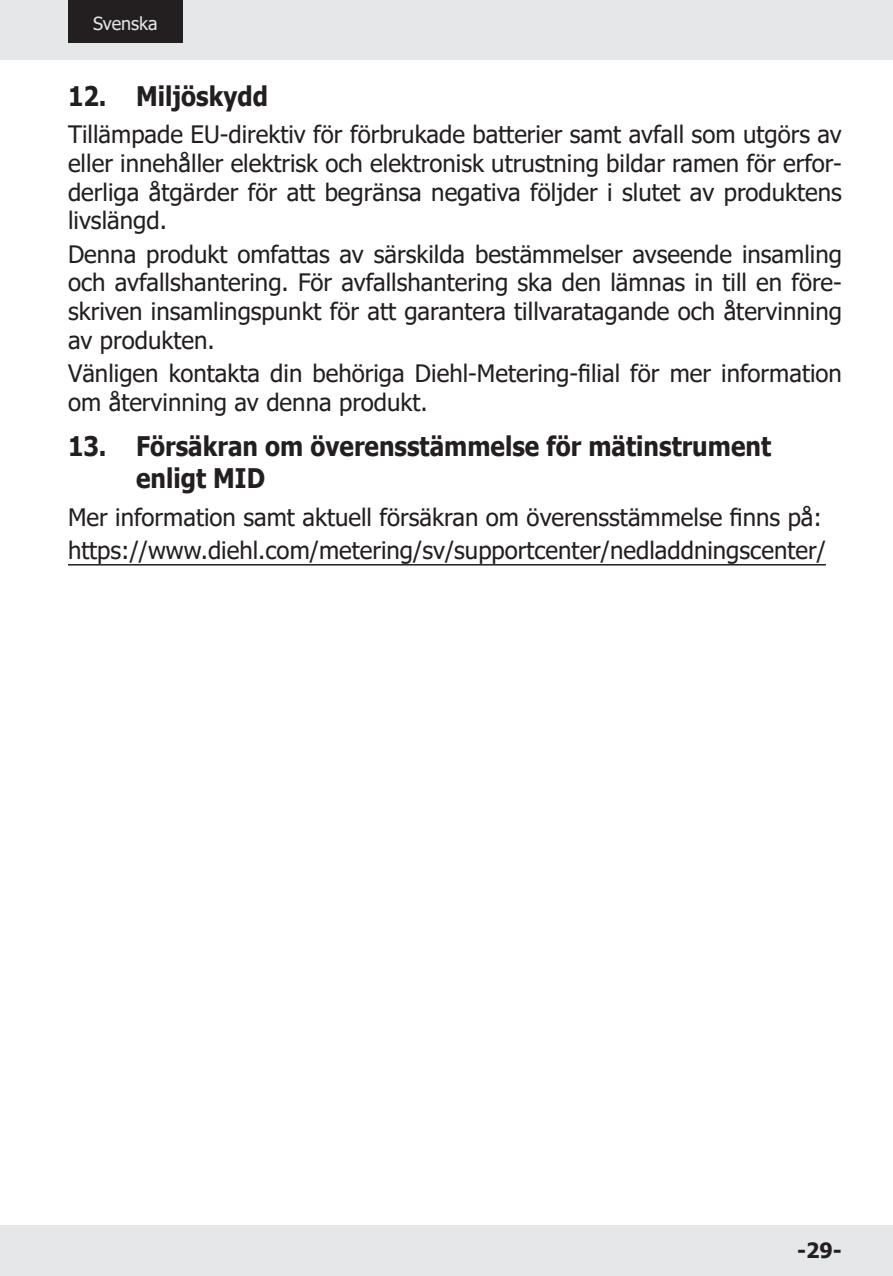
<style>
.page{position:relative;width:893px;height:1276px;background:#fff}
.page>*{position:absolute;margin:0;border:0;box-sizing:border-box;transform-origin:0 0}
.t1{font:700 27px/32.4px "Tahoma";color:#231f20;scale:.9 1}
.t2{font:24px/28.8px "Tahoma";color:#231f20;text-align:justify}
.t3{font:700 21px "Tahoma";color:#231f20}
.t4{font:18px "Tahoma";color:#e6e7e9}
</style>
<div class="page">
<hr style="left:68px;top:564px;width:758px;height:1px;background:#231f20">
<div style="left:0;top:0;width:893px;height:60px;background:#e6e7e9"></div>
<div style="left:0;top:1225px;width:893px;height:51px;background:#e6e7e9"></div>
<div style="left:68px;top:0;width:115px;height:43px;background:#231f20"></div>
<p class="t4" style="left:93px;top:11px;width:66px">Svenska</p>
<p class="t1" style="left:68px;top:81px;width:224px">12. Miljöskydd</p>
<p class="t2" style="left:68px;top:121px;width:775px">Tillämpade EU-direktiv för förbrukade batterier samt avfall som utgörs av eller innehåller elektrisk och elektronisk utrustning bildar ramen för erfor&shy;derliga åtgärder för att begränsa negativa följder i slutet av produktens livslängd.</p>
<p class="t2" style="left:68px;top:241px;width:775px">Denna produkt omfattas av särskilda bestämmelser avseende insamling och avfallshantering. För avfallshantering ska den lämnas in till en före&shy;skriven insamlingspunkt för att garantera tillvaratagande och återvinning av produkten.</p>
<p class="t2" style="left:68px;top:360px;width:775px">Vänligen kontakta din behöriga Diehl-Metering-filial för mer information om återvinning av denna produkt.</p>
<p class="t1" style="left:136px;top:431px;width:707px;text-indent:-68px">13. Försäkran om överensstämmelse för mätinstrument enligt MID</p>
<p class="t2" style="left:68px;top:502px;width:759px;line-height:33px">Mer information samt aktuell försäkran om överensstämmelse finns på: https://www.diehl.com/metering/sv/supportcenter/nedladdningscenter/</p>
<p class="t3" style="left:797px;top:1235px;width:46px">-29-</p>
</div>
